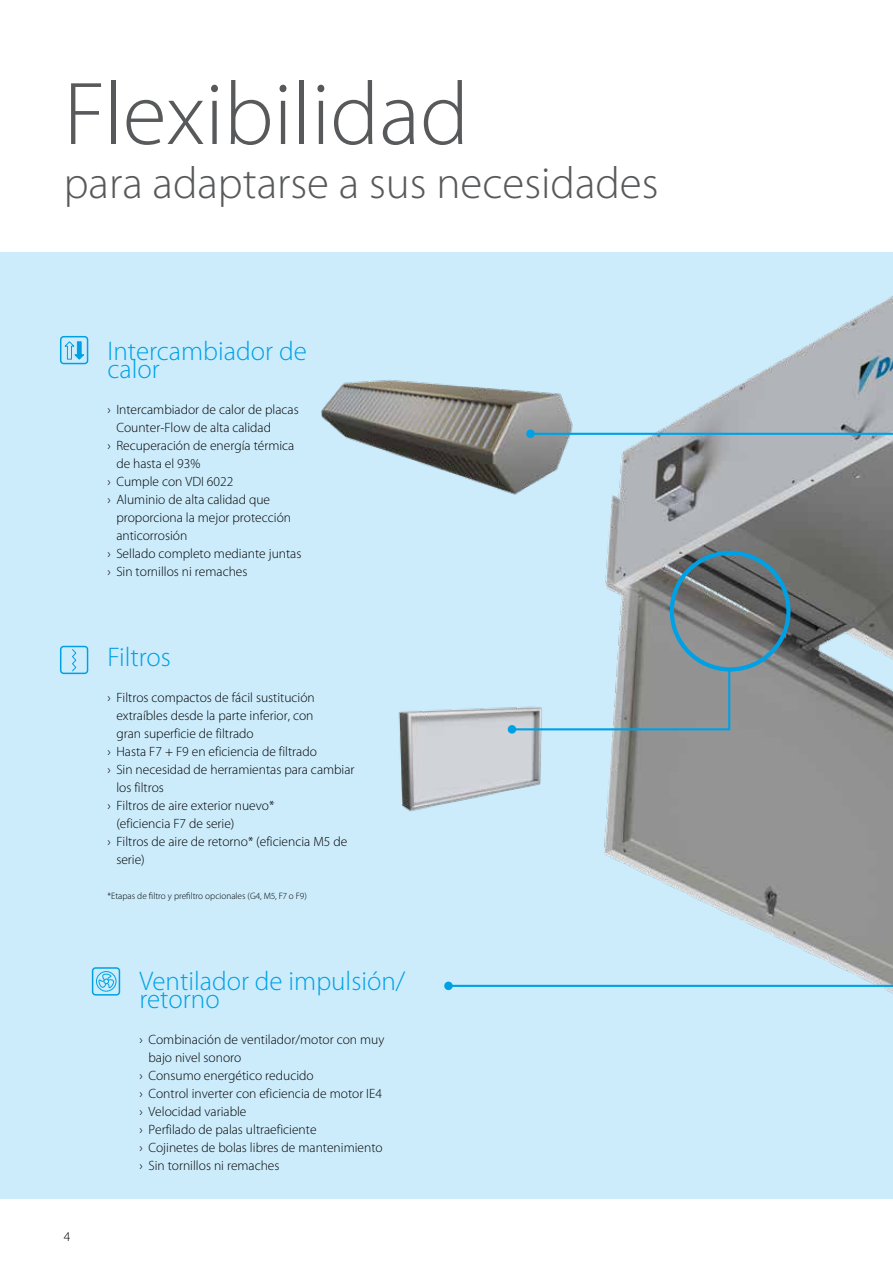
<style>
.page{position:relative;width:893px;height:1263px;background:#fff}
.page>*{position:absolute;margin:0;border:0;box-sizing:border-box;transform-origin:0 0}
.t1{font:300 90px "Myriad Pro";color:#58595b}
.t2{font:300 45px "Myriad Pro";color:#58595b}
.t3{font:300 27px "Myriad Pro";color:#00a1e4}
.t4{font:300 13.5px "Myriad Pro";color:#000}
.t5{font:300 9.3px "Myriad Pro";color:#000}
</style>
<div class="page">
<div style="left:0;top:252px;width:893px;height:946px;background:#ccecfc"></div>
<img style="left:445px;top:296px;width:448px;height:698px">
<img style="left:321px;top:360px;width:256px;height:139px">
<img style="left:398px;top:686px;width:48px;height:145px">
<hr style="left:530px;top:433px;width:363px;height:2px;background:#00a1e4">
<div style="left:526px;top:430px;width:9px;height:8px;background:#00a1e4;border-radius:50%"></div>
<svg style="left:446px;top:679px;width:447px;height:309px"></svg>
<svg style="left:444px;top:981px;width:9px;height:9px"></svg>
<svg style="left:510px;top:549px;width:283px;height:182px"></svg>
<div style="left:508px;top:725px;width:8px;height:9px;background:#00a1e4;border-radius:50%"></div>
<svg style="left:60px;top:336px;width:28px;height:28px"></svg>
<svg style="left:60px;top:646px;width:28px;height:28px"></svg>
<svg style="left:92px;top:967px;width:28px;height:28px"></svg>
<h1 class="t1" style="left:64px;top:65px;width:407px">Flexibilidad</h1>
<h2 class="t2" style="left:64px;top:158px;width:596px">para adaptarse a sus necesidades</h2>
<h3 class="t3" style="left:107px;top:336px;width:201px">Intercambiador de</h3>
<h3 class="t3" style="left:107px;top:354px;width:54px">calor</h3>
<p class="t4" style="left:107px;top:402px;width:193px">› Intercambiador de calor de placas</p>
<p class="t4" style="left:116px;top:420px;width:156px">Counter-Flow de alta calidad</p>
<p class="t4" style="left:107px;top:438px;width:189px">› Recuperación de energía térmica</p>
<p class="t4" style="left:116px;top:456px;width:85px">de hasta el 93%</p>
<p class="t4" style="left:107px;top:474px;width:127px">› Cumple con VDI 6022</p>
<p class="t4" style="left:107px;top:492px;width:164px">› Aluminio de alta calidad que</p>
<p class="t4" style="left:116px;top:510px;width:176px">proporciona la mejor protección</p>
<p class="t4" style="left:116px;top:528px;width:72px">anticorrosión</p>
<p class="t4" style="left:107px;top:546px;width:196px">› Sellado completo mediante juntas</p>
<p class="t4" style="left:107px;top:564px;width:142px">› Sin tornillos ni remaches</p>
<h3 class="t3" style="left:107px;top:642px;width:65px">Filtros</h3>
<p class="t4" style="left:107px;top:690px;width:209px">› Filtros compactos de fácil sustitución</p>
<p class="t4" style="left:116px;top:708px;width:199px">extraíbles desde la parte inferior, con</p>
<p class="t4" style="left:116px;top:726px;width:139px">gran superficie de filtrado</p>
<p class="t4" style="left:107px;top:744px;width:211px">› Hasta F7 + F9 en eficiencia de filtrado</p>
<p class="t4" style="left:107px;top:762px;width:249px">› Sin necesidad de herramientas para cambiar</p>
<p class="t4" style="left:116px;top:780px;width:49px">los filtros</p>
<p class="t4" style="left:107px;top:798px;width:169px">› Filtros de aire exterior nuevo*</p>
<p class="t4" style="left:116px;top:816px;width:120px">(eficiencia F7 de serie)</p>
<p class="t4" style="left:107px;top:834px;width:241px">› Filtros de aire de retorno* (eficiencia M5 de</p>
<p class="t4" style="left:116px;top:852px;width:30px">serie)</p>
<p class="t5" style="left:107px;top:890px;width:201px">*Etapas de filtro y prefiltro opcionales (G4, M5, F7 o F9)</p>
<p class="t4" style="left:64px;top:1229px;width:8px">4</p>
<h3 class="t3" style="left:139px;top:966px;width:267px">Ventilador de impulsión/</h3>
<h3 class="t3" style="left:139px;top:984px;width:82px">retorno</h3>
<p class="t4" style="left:139px;top:1032px;width:246px">› Combinación de ventilador/motor con muy</p>
<p class="t4" style="left:148px;top:1050px;width:94px">bajo nivel sonoro</p>
<p class="t4" style="left:139px;top:1068px;width:176px">› Consumo energético reducido</p>
<p class="t4" style="left:139px;top:1086px;width:244px">› Control inverter con eficiencia de motor IE4</p>
<p class="t4" style="left:139px;top:1104px;width:109px">› Velocidad variable</p>
<p class="t4" style="left:139px;top:1122px;width:179px">› Perfilado de palas ultraeficiente</p>
<p class="t4" style="left:139px;top:1140px;width:245px">› Cojinetes de bolas libres de mantenimiento</p>
<p class="t4" style="left:139px;top:1158px;width:142px">› Sin tornillos ni remaches</p>
</div>
